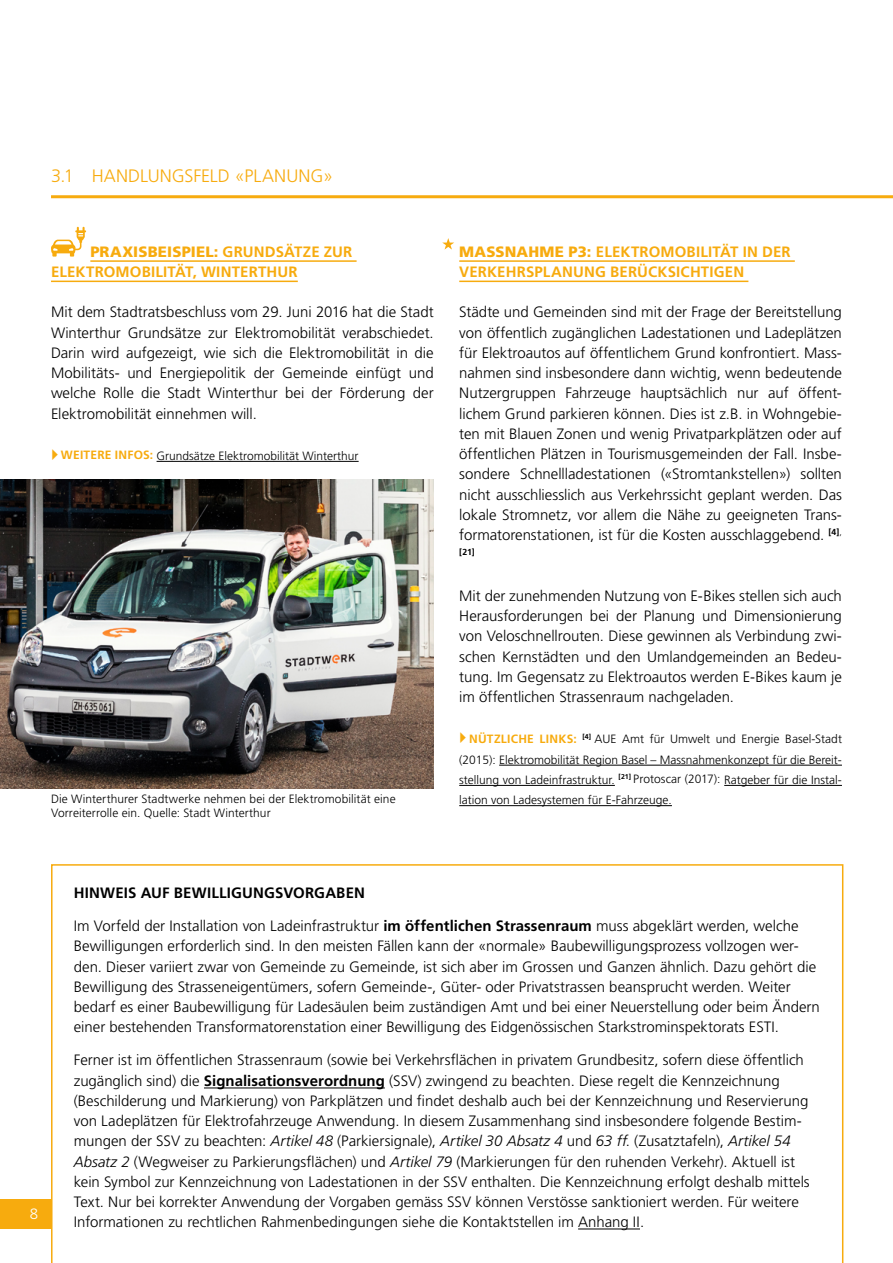
<style>
.page{position:relative;width:893px;height:1263px;background:#fff}
.page>*{position:absolute;margin:0;border:0;box-sizing:border-box;transform-origin:0 0}
.Kapiteltitel{font:300 18px "Frutiger LT Std";color:#f7ab0e}
.Paragraphentitel{font:300 15px/20.2px "Frutiger LT Std";color:#000}
.Fliesstext{font:300 15px/20.2px "Frutiger LT Std";color:#000;text-align:justify}
.Paragraphentitel_Lin{font:700 15px/20.2px "Frutiger LT Std";letter-spacing:.01em;color:#f7ab0e}
.Paragraphentitel-2{font:700 15px "Frutiger LT Std";letter-spacing:.01em;color:#000}
.Seitenzahl{font:300 15px "Frutiger LT Std";color:#fff}
.Fliesstext-2{font:300 12px/20.2px "Frutiger LT Std";color:#000;text-align:justify}
.Legende{font:300 12px/13.5px "Frutiger LT Std";letter-spacing:.01em;color:#000}
.Fliesstext-3{font:700 8.7px "Frutiger LT Std";color:#000}
.s1{font-weight:900}
.s2{font-weight:700;color:#f7ab0e}
.s3{font-weight:700}
.s4{font-style:italic}
</style>
<div class="page">
<div style="left:0;top:1199px;width:51px;height:30px;background:#f7ab0e"></div>
<hr style="left:90px;top:260px;width:267px;height:2px;background:#f7ab0e">
<hr style="left:51px;top:281px;width:247px;height:1px;background:#f7ab0e">
<hr style="left:157px;top:461px;width:202px;height:1px;background:#000">
<svg style="left:51px;top:227px;width:35px;height:30px"></svg>
<hr style="left:459px;top:260px;width:336px;height:2px;background:#f7ab0e">
<hr style="left:459px;top:281px;width:289px;height:1px;background:#f7ab0e">
<hr style="left:499px;top:765px;width:343px;height:1px;background:#000">
<hr style="left:459px;top:785px;width:156px;height:1px;background:#000">
<hr style="left:724px;top:785px;width:118px;height:1px;background:#000">
<hr style="left:459px;top:805px;width:213px;height:1px;background:#000">
<svg style="left:442px;top:238px;width:12px;height:12px"></svg>
<hr style="left:51px;top:195px;width:842px;height:3px;background:#f7ab0e">
<svg style="left:51px;top:864px;width:792px;height:399px"></svg>
<img style="left:0;top:479px;width:434px;height:310px">
<p class="Kapiteltitel" style="left:51px;top:166px;width:283px">3.1 HANDLUNGSFELD «PLANUNG»</p>
<p class="Paragraphentitel_Lin" style="left:51px;top:241px;width:303px;text-indent:39px"><span class="s1">PRAXISBEISPIEL:</span> GRUNDSÄTZE ZUR<br>ELEKTROMOBILITÄT, WINTERTHUR</p>
<p class="Fliesstext" style="left:51px;top:302px;width:384px">Mit dem Stadtratsbeschluss vom 29. Juni 2016 hat die Stadt Winterthur Grundsätze zur Elektromobilität verabschiedet.<br>Darin wird aufgezeigt, wie sich die Elektromobilität in die Mobilitäts- und Energiepolitik der Gemeinde einfügt und welche Rolle die Stadt Winterthur bei der Förderung der Elektromobilität einnehmen will.</p>
<p class="Fliesstext-2" style="left:61px;top:446px;width:299px"><span class="s2">WEITERE INFOS:</span> Grundsätze Elektromobilität Winterthur</p>
<p class="Legende" style="left:51px;top:793px;width:346px">Die Winterthurer Stadtwerke nehmen bei der Elektromobilität eine<br>Vorreiterrolle ein. Quelle: Stadt Winterthur</p>
<p class="Paragraphentitel_Lin" style="left:459px;top:241px;width:333px"><span class="s1">MASSNAHME P3:</span> ELEKTROMOBILITÄT IN DER<br>VERKEHRSPLANUNG BERÜCKSICHTIGEN</p>
<p class="Fliesstext" style="left:459px;top:302px;width:384px">Städte und Gemeinden sind mit der Frage der Bereitstellung von öffentlich zugänglichen Ladestationen und Ladeplätzen für Elektroautos auf öffentlichem Grund konfrontiert. Mass&shy;nahmen sind insbesondere dann wichtig, wenn bedeutende Nutzergruppen Fahrzeuge hauptsächlich nur auf öffent&shy;lichem Grund parkieren können. Dies ist z.B. in Wohngebie&shy;ten mit Blauen Zonen und wenig Privatparkplätzen oder auf öffentlichen Plätzen in Tourismusgemeinden der Fall. Insbe&shy;sondere Schnellladestationen («Stromtankstellen») sollten nicht ausschliesslich aus Verkehrssicht geplant werden. Das lokale Stromnetz, vor allem die Nähe zu geeigneten Trans&shy;formatorenstationen, ist für die Kosten ausschlaggebend. <sup>[4]</sup><sup>,</sup></p>
<p class="Fliesstext-3" style="left:459px;top:547px;width:17px">[21]</p>
<p class="Fliesstext" style="left:459px;top:586px;width:384px">Mit der zunehmenden Nutzung von E-Bikes stellen sich auch Herausforderungen bei der Planung und Dimensionierung von Veloschnellrouten. Diese gewinnen als Verbindung zwi&shy;schen Kernstädten und den Umlandgemeinden an Bedeu&shy;tung. Im Gegensatz zu Elektroautos werden E-Bikes kaum je im öffentlichen Strassenraum nachgeladen.</p>
<p class="Fliesstext-2" style="left:459px;top:729px;width:384px;text-indent:10px"><span class="s2">NÜTZLICHE LINKS:</span> <sup>[4]</sup> AUE Amt für Umwelt und Energie Basel-Stadt (2015): Elektromobilität Region Basel – Massnahmenkonzept für die Bereit&shy;stellung von Ladeinfrastruktur. <sup>[21]</sup> Protoscar (2017): Ratgeber für die Instal&shy;lation von Ladesystemen für E-Fahrzeuge.</p>
<p class="Seitenzahl" style="left:30px;top:1206px;width:10px">8</p>
<p class="Paragraphentitel-2" style="left:74px;top:884px;width:293px">HINWEIS AUF BEWILLIGUNGSVORGABEN</p>
<p class="Paragraphentitel" style="left:74px;top:916px;width:748px">Im Vorfeld der Installation von Ladeinfrastruktur <span class="s3">im öffentlichen Strassenraum</span> muss abgeklärt werden, welche Bewilligungen erforderlich sind. In den meisten Fällen kann der «normale» Baubewilligungsprozess vollzogen wer&shy;den. Dieser variiert zwar von Gemeinde zu Gemeinde, ist sich aber im Grossen und Ganzen ähnlich. Dazu gehört die Bewilligung des Strasseneigentümers, sofern Gemeinde-, Güter- oder Privatstrassen beansprucht werden. Weiter bedarf es einer Baubewilligung für Ladesäulen beim zuständigen Amt und bei einer Neuerstellung oder beim Ändern einer bestehenden Transformatorenstation einer Bewilligung des Eidgenössischen Starkstrominspektorats ESTI.</p>
<p class="Paragraphentitel" style="left:74px;top:1050px;width:737px">Ferner ist im öffentlichen Strassenraum (sowie bei Verkehrsflächen in privatem Grundbesitz, sofern diese öffentlich zugänglich sind) die <span class="s3">Signalisationsverordnung</span> (SSV) zwingend zu beachten. Diese regelt die Kennzeichnung (Beschilderung und Markierung) von Parkplätzen und findet deshalb auch bei der Kennzeichnung und Reservierung von Ladeplätzen für Elektrofahrzeuge Anwendung. In diesem Zusammenhang sind insbesondere folgende Bestim&shy;mungen der SSV zu beachten: <span class="s4">Artikel 48</span> (Parkiersignale), <span class="s4">Artikel 30 Absatz 4</span> und <span class="s4">63 ff</span>. (Zusatztafeln), <span class="s4">Artikel 54<br>Absatz 2</span> (Wegweiser zu Parkierungsflächen) und <span class="s4">Artikel 79</span> (Markierungen für den ruhenden Verkehr). Aktuell ist kein Symbol zur Kennzeichnung von Ladestationen in der SSV enthalten. Die Kennzeichnung erfolgt deshalb mittels Text. Nur bei korrekter Anwendung der Vorgaben gemäss SSV können Verstösse sanktioniert werden. Für weitere Informationen zu rechtlichen Rahmenbedingungen siehe die Kontaktstellen im Anhang II.</p>
</div>
